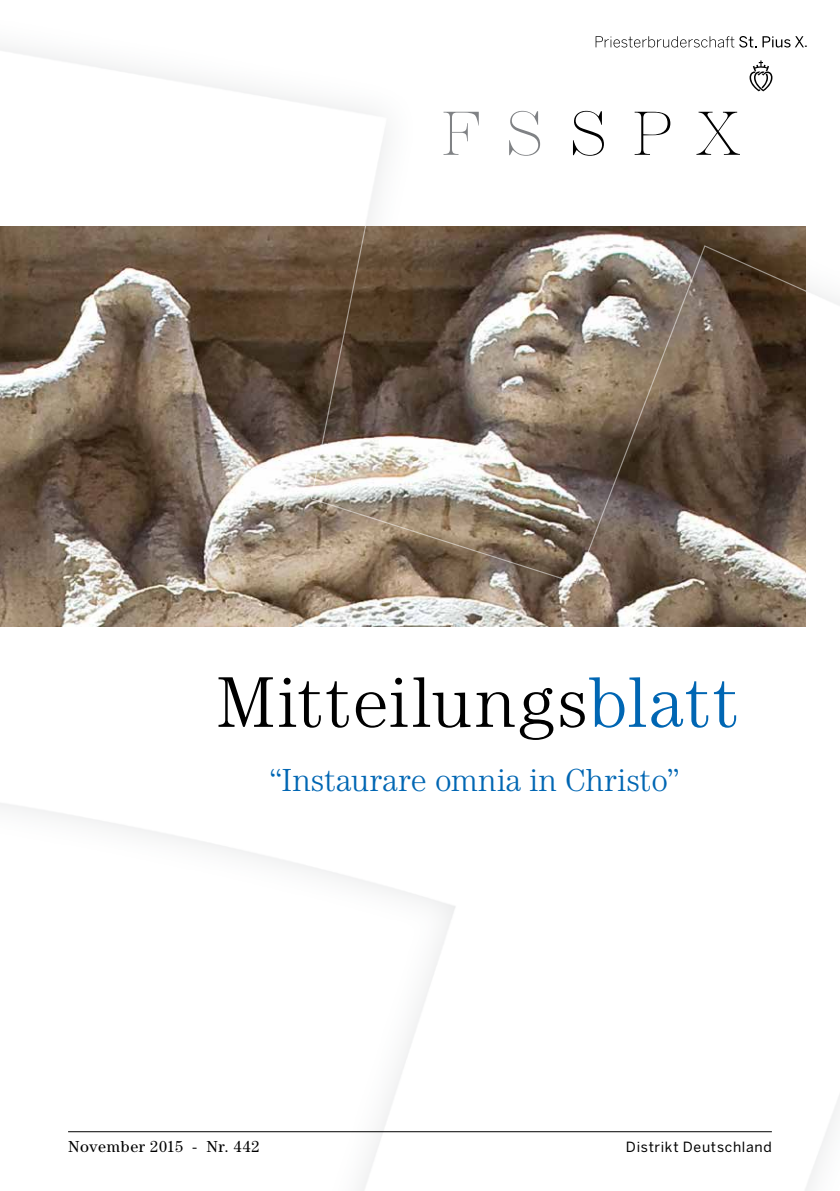
<style>
.page{position:relative;width:840px;height:1191px;background:#fff}
.page>*{position:absolute;margin:0;border:0;box-sizing:border-box;transform-origin:0 0}
.t1{font:300 72px "Century Std";letter-spacing:.03em;color:#000}
.t2{font:300 32px "Century Std";letter-spacing:.01em;color:#0066b3}
.t3{font:16px "Century Std";letter-spacing:.04em;color:#000}
.t4{font:14px "Benton Sans";letter-spacing:.05em;color:#000}
.s1{color:#0066b3}
</style>
<div class="page">
<img style="left:0;top:36px;width:839px;height:1155px">
<div style="left:217px;top:677px;width:520px;height:57px;background:#fff"></div>
<div style="left:269px;top:769px;width:416px;height:22px;background:#fff"></div>
<hr style="left:68px;top:1131px;width:703px;height:1px;background:#000">
<svg style="left:443px;top:112px;width:35px;height:43px"></svg>
<svg style="left:634px;top:112px;width:36px;height:43px"></svg>
<svg style="left:509px;top:111px;width:31px;height:45px"></svg>
<svg style="left:572px;top:111px;width:31px;height:45px"></svg>
<svg style="left:696px;top:112px;width:43px;height:43px"></svg>
<svg style="left:749px;top:60px;width:23px;height:31px"></svg>
<svg style="left:595px;top:36px;width:161px;height:12px"></svg>
<svg style="left:762px;top:36px;width:41px;height:11px"></svg>
<svg style="left:0;top:227px;width:805px;height:399px;background:#837364"></svg>
<p class="t4" style="left:803px;top:34px;width:5px">.</p>
<h1 class="t1" style="left:217px;top:661px;width:522px">Mitteilungs<span class="s1">blatt</span></h1>
<p class="t2" style="left:269px;top:761px;width:411px">“Instaurare omnia in Christo”</p>
<p class="t3" style="left:68px;top:1137px;width:193px">November 2015 - Nr. 442</p>
<p class="t4" style="left:625px;top:1138px;width:147px">Distrikt Deutschland</p>
</div>
